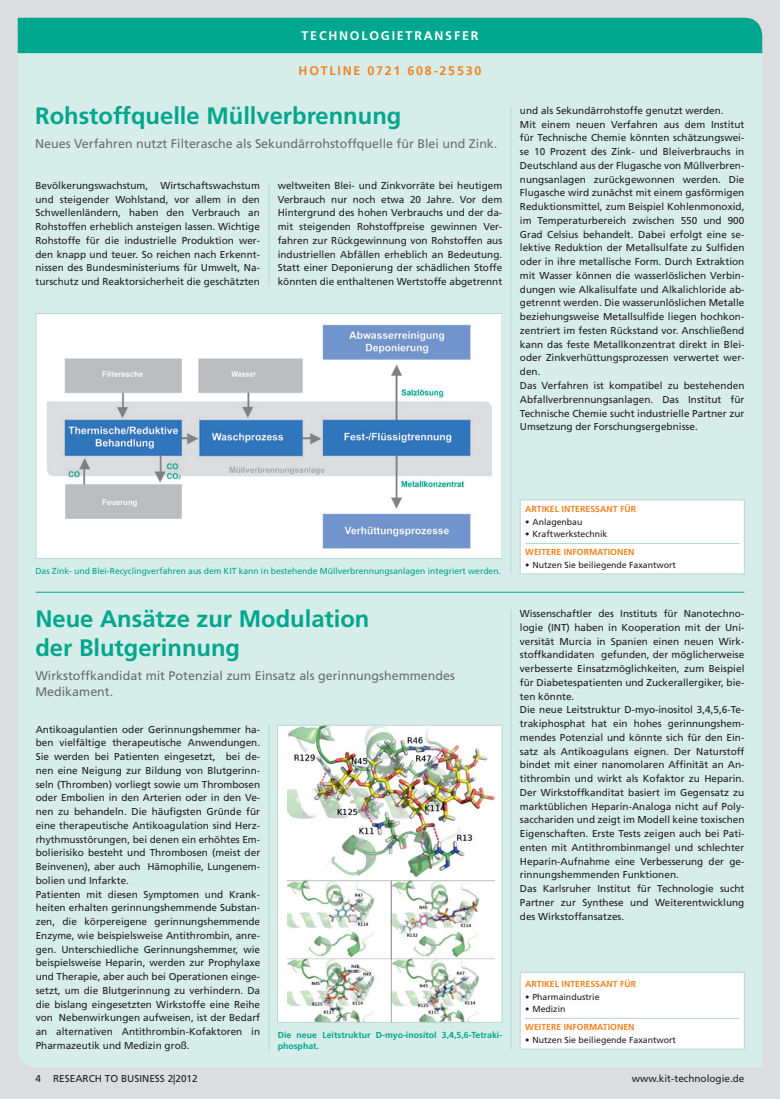
<style>
.page{position:relative;width:780px;height:1099px;background:#fff}
.page>*{position:absolute;margin:0;border:0;box-sizing:border-box;transform-origin:0 0}
.ti1{font:700 23.75px "Frutiger LT Std";color:#00a78e}
.vo1{font:12.5px/16.2px "Frutiger LT Std";color:#6c6d70}
.t1{font:700 12.5px "Frutiger LT Std";letter-spacing:.14em;color:#f58220}
.t2{font:700 12.5px "Frutiger LT Std";letter-spacing:.14em;color:#fff}
.abs1{font:10px/13.8px "Frutiger LT Std";color:#231f20;text-align:justify}
.t3{font:8.75px "Frutiger LT Std";color:#231f20}
.abb{font:8.75px "Frutiger LT Std";color:#00a78e}
.Kasten-Titel_orange{font:700 8.75px "Frutiger LT Std";color:#f58220}
.abb-2{font:700 8.75px/11.2px "Frutiger LT Std";color:#00a78e}
</style>
<div class="page">
<div style="left:0;top:0;width:780px;height:1098px;background:#dcdddf"></div>
<div style="left:18px;top:53px;width:744px;height:1014px;background:#d6ede9"></div>
<div style="left:18px;top:18px;width:744px;height:35px;background:#00a78e"></div>
<hr style="left:36px;top:592px;width:708px;height:1px;background:#00a78e">
<hr style="left:510px;top:106px;width:1px;height:468px;background:#b4d8d8">
<hr style="left:269px;top:182px;width:1px;height:104px;background:#b4d8d8">
<div style="left:520px;top:499px;width:224px;height:75px;background:#fff;border:1px solid #b4d8d8"></div>
<hr style="left:525px;top:543px;width:214px;height:1px;background:#b4d8d8">
<hr style="left:511px;top:609px;width:1px;height:440px;background:#b4d8d8">
<div style="left:520px;top:972px;width:224px;height:77px;background:#fff;border:1px solid #b4d8d8"></div>
<hr style="left:525px;top:1018px;width:214px;height:1px;background:#b4d8d8">
<div style="left:36px;top:313px;width:466px;height:245px;background:#fff"></div>
<img style="left:47px;top:325px;width:444px;height:224px">
<div style="left:36px;top:313px;width:466px;height:245px;border:1px solid #b4d8d8"></div>
<div style="left:277px;top:725px;width:225px;height:297px;background:#fff"></div>
<img style="left:288px;top:727px;width:206px;height:293px">
<div style="left:277px;top:725px;width:225px;height:297px;border:1px solid #b4d8d8"></div>
<hr style="left:269px;top:725px;width:1px;height:325px;background:#b4d8d8">
<p class="t2" style="left:301px;top:29px;width:178px">TECHNOLOGIETRANSFER</p>
<p class="t1" style="left:298px;top:63px;width:184px">HOTLINE 0721 608-25530</p>
<p class="ti1" style="left:35px;top:102px;width:367px">Rohstoffquelle Müllverbrennung</p>
<p class="vo1" style="left:35px;top:135px;width:463px">Neues Verfahren nutzt Filterasche als Sekundärrohstoffquelle für Blei und Zink.</p>
<p class="abs1" style="left:35px;top:179px;width:226px">Bevölkerungswachstum, Wirtschaftswachstum und steigender Wohlstand, vor allem in den Schwellenländern, haben den Verbrauch an Rohstoffen erheblich ansteigen lassen. Wichtige Rohstoffe für die industrielle Produktion wer&shy;den knapp und teuer. So reichen nach Erkennt&shy;nissen des Bundesministeriums für Umwelt, Na&shy;turschutz und Reaktorsicherheit die geschätzten</p>
<p class="abs1" style="left:278px;top:179px;width:226px">weltweiten Blei- und Zinkvorräte bei heutigem Verbrauch nur noch etwa 20 Jahre. Vor dem Hintergrund des hohen Verbrauchs und der da&shy;mit steigenden Rohstoffpreise gewinnen Ver&shy;fahren zur Rückgewinnung von Rohstoffen aus industriellen Abfällen erheblich an Bedeutung.<br>Statt einer Deponierung der schädlichen Stoffe könnten die enthaltenen Wertstoffe abgetrennt</p>
<p class="abs1" style="left:520px;top:103px;width:205px">und als Sekundärrohstoffe genutzt werden.</p>
<p class="abs1" style="left:520px;top:117px;width:226px">Mit einem neuen Verfahren aus dem Institut für Technische Chemie könnten schätzungswei&shy;se 10 Prozent des Zink- und Bleiverbrauchs in Deutschland aus der Flugasche von Müllverbren&shy;nungsanlagen zurückgewonnen werden. Die Flugasche wird zunächst mit einem gasförmigen Reduktionsmittel, zum Beispiel Kohlenmonoxid, im Temperaturbereich zwischen 550 und 900<br>Grad Celsius behandelt. Dabei erfolgt eine se&shy;lektive Reduktion der Metallsulfate zu Sulfiden oder in ihre metallische Form. Durch Extraktion mit Wasser können die wasserlöslichen Verbin&shy;dungen wie Alkalisulfate und Alkalichloride ab&shy;getrennt werden. Die wasserunlöslichen Metalle beziehungsweise Metallsulfide liegen hochkon&shy;zentriert im festen Rückstand vor. Anschließend kann das feste Metallkonzentrat direkt in Blei&shy;oder Zinkverhüttungsprozessen verwertet wer&shy;den.</p>
<p class="abs1" style="left:520px;top:378px;width:226px">Das Verfahren ist kompatibel zu bestehenden Abfallverbrennungsanlagen. Das Institut für Technische Chemie sucht industrielle Partner zur Umsetzung der Forschungsergebnisse.</p>
<p class="abb" style="left:35px;top:566px;width:467px">Das Zink- und Blei-Recyclingverfahren aus dem KIT kann in bestehende Müllverbrennungsanlagen integriert werden.</p>
<p class="ti1" style="left:35px;top:605px;width:335px">Neue Ansätze zur Modulation</p>
<p class="ti1" style="left:35px;top:634px;width:206px">der Blutgerinnung</p>
<p class="vo1" style="left:35px;top:667px;width:421px">Wirkstoffkandidat mit Potenzial zum Einsatz als gerinnungshemmendes<br>Medikament.</p>
<p class="abs1" style="left:36px;top:722px;width:226px">Antikoagulantien oder Gerinnungshemmer ha&shy;ben vielfältige therapeutische Anwendungen.<br>Sie werden bei Patienten eingesetzt, bei de&shy;nen eine Neigung zur Bildung von Blutgerinn&shy;seln (Thromben) vorliegt sowie um Thrombosen oder Embolien in den Arterien oder in den Ve&shy;nen zu behandeln. Die häufigsten Gründe für eine therapeutische Antikoagulation sind Herz&shy;rhythmusstörungen, bei denen ein erhöhtes Em&shy;bolierisiko besteht und Thrombosen (meist der Beinvenen), aber auch Hämophilie, Lungenem&shy;bolien und Infarkte.</p>
<p class="abs1" style="left:36px;top:887px;width:226px">Patienten mit diesen Symptomen und Krank&shy;heiten erhalten gerinnungshemmende Substan&shy;zen, die körpereigene gerinnungshemmende Enzyme, wie beispielsweise Antithrombin, anre&shy;gen. Unterschiedliche Gerinnungshemmer, wie beispielsweise Heparin, werden zur Prophylaxe und Therapie, aber auch bei Operationen einge&shy;setzt, um die Blutgerinnung zu verhindern. Da die bislang eingesetzten Wirkstoffe eine Reihe von Nebenwirkungen aufweisen, ist der Bedarf an alternativen Antithrombin-Kofaktoren in Pharmazeutik und Medizin groß.</p>
<p class="abb-2" style="left:278px;top:1029px;width:226px">Die neue Leitstruktur D-myo-inositol 3,4,5,6-Tetraki&shy;phosphat.</p>
<p class="Kasten-Titel_orange" style="left:525px;top:504px;width:112px">ARTIKEL INTERESSANT FÜR</p>
<p class="t3" style="left:525px;top:516px;width:59px">• Anlagenbau</p>
<p class="t3" style="left:525px;top:529px;width:83px">• Kraftwerkstechnik</p>
<p class="Kasten-Titel_orange" style="left:525px;top:547px;width:111px">WEITERE INFORMATIONEN</p>
<p class="t3" style="left:525px;top:559px;width:152px">• Nutzen Sie beiliegende Faxantwort</p>
<p class="abs1" style="left:520px;top:606px;width:226px">Wissenschaftler des Instituts für Nanotechno&shy;logie (INT) haben in Kooperation mit der Uni&shy;versität Murcia in Spanien einen neuen Wirk&shy;stoffkandidaten gefunden, der möglicherweise verbesserte Einsatzmöglichkeiten, zum Beispiel für Diabetespatienten und Zuckerallergiker, bie&shy;ten könnte.</p>
<p class="abs1" style="left:520px;top:703px;width:226px">Die neue Leitstruktur D-myo-inositol 3,4,5,6-Te&shy;trakiphosphat hat ein hohes gerinnungshem&shy;mendes Potenzial und könnte sich für den Ein&shy;satz als Antikoagulans eignen. Der Naturstoff bindet mit einer nanomolaren Affinität an An&shy;tithrombin und wirkt als Kofaktor zu Heparin.<br>Der Wirkstoffkanditat basiert im Gegensatz zu marktüblichen Heparin-Analoga nicht auf Poly&shy;sacchariden und zeigt im Modell keine toxischen Eigenschaften. Erste Tests zeigen auch bei Pati&shy;enten mit Antithrombinmangel und schlechter Heparin-Aufnahme eine Verbesserung der ge&shy;rinnungshemmenden Funktionen.</p>
<p class="abs1" style="left:520px;top:881px;width:226px">Das Karlsruher Institut für Technologie sucht Partner zur Synthese und Weiterentwicklung des Wirkstoffansatzes.</p>
<p class="Kasten-Titel_orange" style="left:525px;top:979px;width:112px">ARTIKEL INTERESSANT FÜR</p>
<p class="t3" style="left:525px;top:991px;width:76px">• Pharmaindustrie</p>
<p class="t3" style="left:525px;top:1004px;width:42px">• Medizin</p>
<p class="Kasten-Titel_orange" style="left:525px;top:1021px;width:111px">WEITERE INFORMATIONEN</p>
<p class="t3" style="left:525px;top:1034px;width:152px">• Nutzen Sie beiliegende Faxantwort</p>
<p class="abs1" style="left:35px;top:1071px;width:164px">4 RESEARCH TO BUSINESS 2|2012</p>
<p class="abs1" style="left:631px;top:1071px;width:114px">www.kit-technologie.de</p>
</div>
